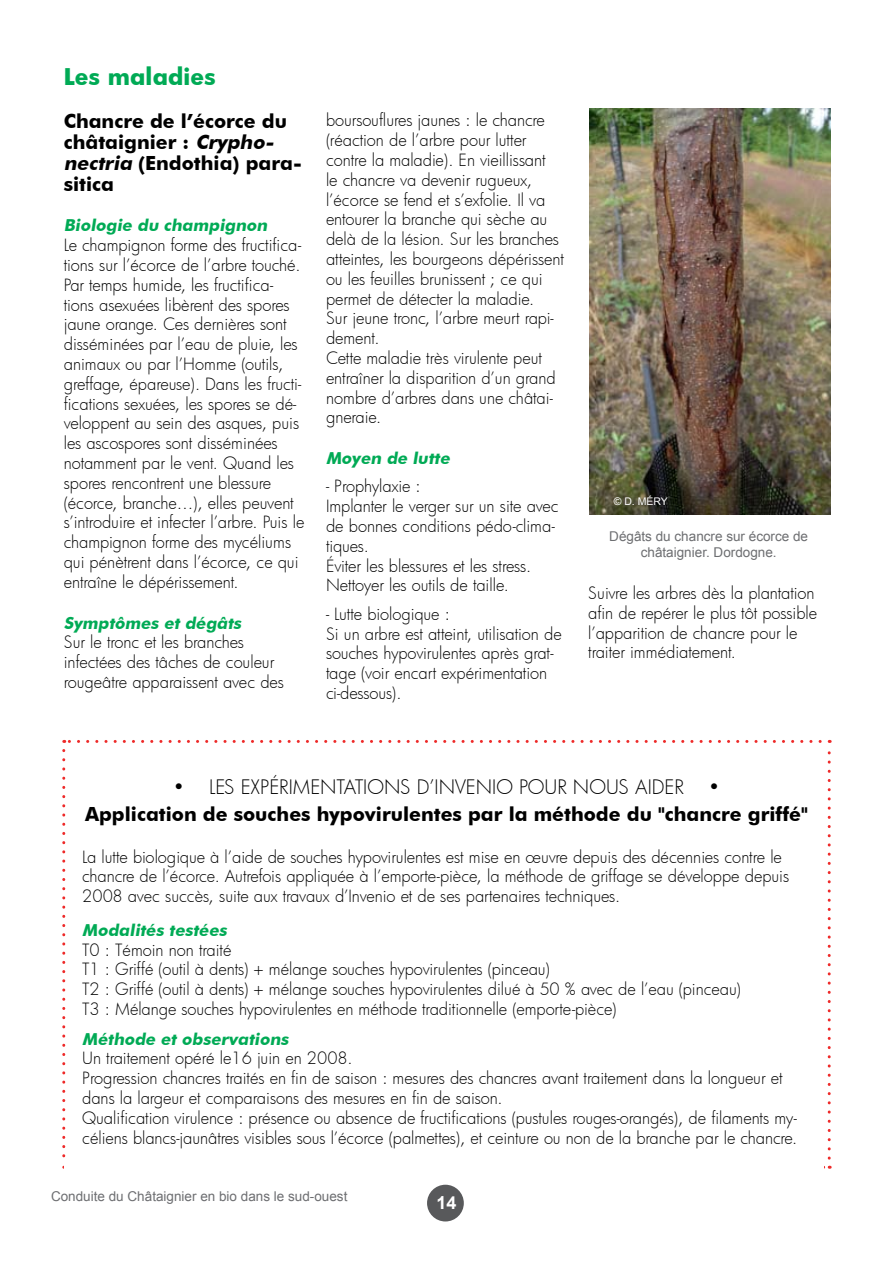
<style>
.page{position:relative;width:893px;height:1263px;background:#fff}
.page>*{position:absolute;margin:0;border:0;box-sizing:border-box;transform-origin:0 0}
.t1{font:700 22.5px "Futura";color:#0a5}
.t2{font:700 19.5px/21px "Futura BT";color:#000}
.t3{font:300 19.5px "Futura";color:#000}
.t4{font:700 18px "Arial";color:#fff}
.t5{font:300 16.5px/19.8px "Futura";letter-spacing:-.005em;color:#000}
.t6{font:italic 700 16.5px "Futura BT";color:#0a5}
.t7{font:13.5px/16.2px "Arial";color:#6d6e71;text-align:center}
.t8{font:10.5px "Arial";color:#fff}
.s1{font-style:italic}
</style>
<div class="page">
<div style="left:427px;top:1185px;width:37px;height:36px;background:#58595b;border-radius:50%"></div>
<svg style="left:62px;top:750px;width:3px;height:419px"></svg>
<svg style="left:828px;top:740px;width:3px;height:418px"></svg>
<svg style="left:64px;top:740px;width:756px;height:3px"></svg>
<img style="left:589px;top:108px;width:241px;height:406px">
<div style="left:64px;top:1160px;width:759px;height:16px;background:#fff"></div>
<h1 class="t1" style="left:64px;top:61px;width:153px">Les maladies</h1>
<p class="t2" style="left:64px;top:110px;width:240px">Chancre de l’écorce du châtaignier : <span class="s1">Crypho&shy;nectria</span> (Endothia) para&shy;sitica</p>
<p class="t6" style="left:64px;top:215px;width:208px">Biologie du champignon</p>
<p class="t5" style="left:64px;top:235px;width:242px">Le champignon forme des fructifica&shy;tions sur l’écorce de l’arbre touché.<br>Par temps humide, les fructifica&shy;tions asexuées libèrent des spores jaune orange. Ces dernières sont disséminées par l’eau de pluie, les animaux ou par l’Homme (outils, greffage, épareuse). Dans les fructi&shy;fications sexuées, les spores se dé&shy;veloppent au sein des asques, puis les ascospores sont disséminées notamment par le vent. Quand les spores rencontrent une blessure (écorce, branche…), elles peuvent s’introduire et infecter l’arbre. Puis le champignon forme des mycéliums qui pénètrent dans l’écorce, ce qui entraîne le dépérissement.</p>
<p class="t6" style="left:64px;top:613px;width:182px">Symptômes et dégâts</p>
<p class="t5" style="left:64px;top:632px;width:222px">Sur le tronc et les branches infectées des tâches de couleur rougeâtre apparaissent avec des</p>
<p class="t5" style="left:326px;top:110px;width:239px">boursouflures jaunes : le chancre (réaction de l’arbre pour lutter contre la maladie). En vieillissant<br>le chancre va devenir rugueux, l’écorce se fend et s’exfolie. Il va entourer la branche qui sèche au delà de la lésion. Sur les branches atteintes, les bourgeons dépérissent ou les feuilles brunissent ; ce qui permet de détecter la maladie.<br>Sur jeune tronc, l’arbre meurt rapi&shy;dement.<br>Cette maladie très virulente peut entraîner la disparition d’un grand nombre d’arbres dans une châtai&shy;gneraie.</p>
<p class="t6" style="left:326px;top:448px;width:128px">Moyen de lutte</p>
<p class="t5" style="left:326px;top:476px;width:234px">- Prophylaxie :<br>Implanter le verger sur un site avec de bonnes conditions pédo-clima&shy;tiques.<br>Éviter les blessures et les stress.<br>Nettoyer les outils de taille.</p>
<p class="t5" style="left:326px;top:603px;width:237px">- Lutte biologique :<br>Si un arbre est atteint, utilisation de souches hypovirulentes après grat&shy;tage (voir encart expérimentation ci-dessous).</p>
<p class="t8" style="left:614px;top:495px;width:56px">© D. MÉRY</p>
<p class="t7" style="left:609px;top:529px;width:200px">Dégâts du chancre sur écorce de châtaignier. Dordogne.</p>
<p class="t5" style="left:588px;top:583px;width:231px">Suivre les arbres dès la plantation afin de repérer le plus tôt possible l’apparition de chancre pour le traiter immédiatement.</p>
<p class="t3" style="left:173px;top:774px;width:549px">• LES EXPÉRIMENTATIONS D’INVENIO POUR NOUS AIDER •</p>
<p class="t2" style="left:85px;top:804px;width:724px">Application de souches hypovirulentes par la méthode du "chancre griffé"</p>
<p class="t5" style="left:82px;top:846px;width:709px">La lutte biologique à l’aide de souches hypovirulentes est mise en œuvre depuis des décennies contre le chancre de l’écorce. Autrefois appliquée à l’emporte-pièce, la méthode de griffage se développe depuis<br>2008 avec succès, suite aux travaux d’Invenio et de ses partenaires techniques.</p>
<p class="t6" style="left:82px;top:920px;width:149px">Modalités testées</p>
<p class="t5" style="left:82px;top:939px;width:660px">T0 : Témoin non traité<br>T1 : Griffé (outil à dents) + mélange souches hypovirulentes (pinceau)<br>T2 : Griffé (outil à dents) + mélange souches hypovirulentes dilué à 50 % avec de l’eau (pinceau)<br>T3 : Mélange souches hypovirulentes en méthode traditionnelle (emporte-pièce)</p>
<p class="t6" style="left:82px;top:1029px;width:211px">Méthode et observations</p>
<p class="t5" style="left:82px;top:1048px;width:717px">Un traitement opéré le16 juin en 2008.<br>Progression chancres traités en fin de saison : mesures des chancres avant traitement dans la longueur et dans la largeur et comparaisons des mesures en fin de saison.<br>Qualification virulence : présence ou absence de fructifications (pustules rouges-orangés), de filaments my&shy;céliens blancs-jaunâtres visibles sous l’écorce (palmettes), et ceinture ou non de la branche par le chancre.</p>
<p class="t7" style="left:51px;top:1189px;width:298px">Conduite du Châtaignier en bio dans le sud-ouest</p>
<p class="t4" style="left:436px;top:1191px;width:22px">14</p>
</div>
